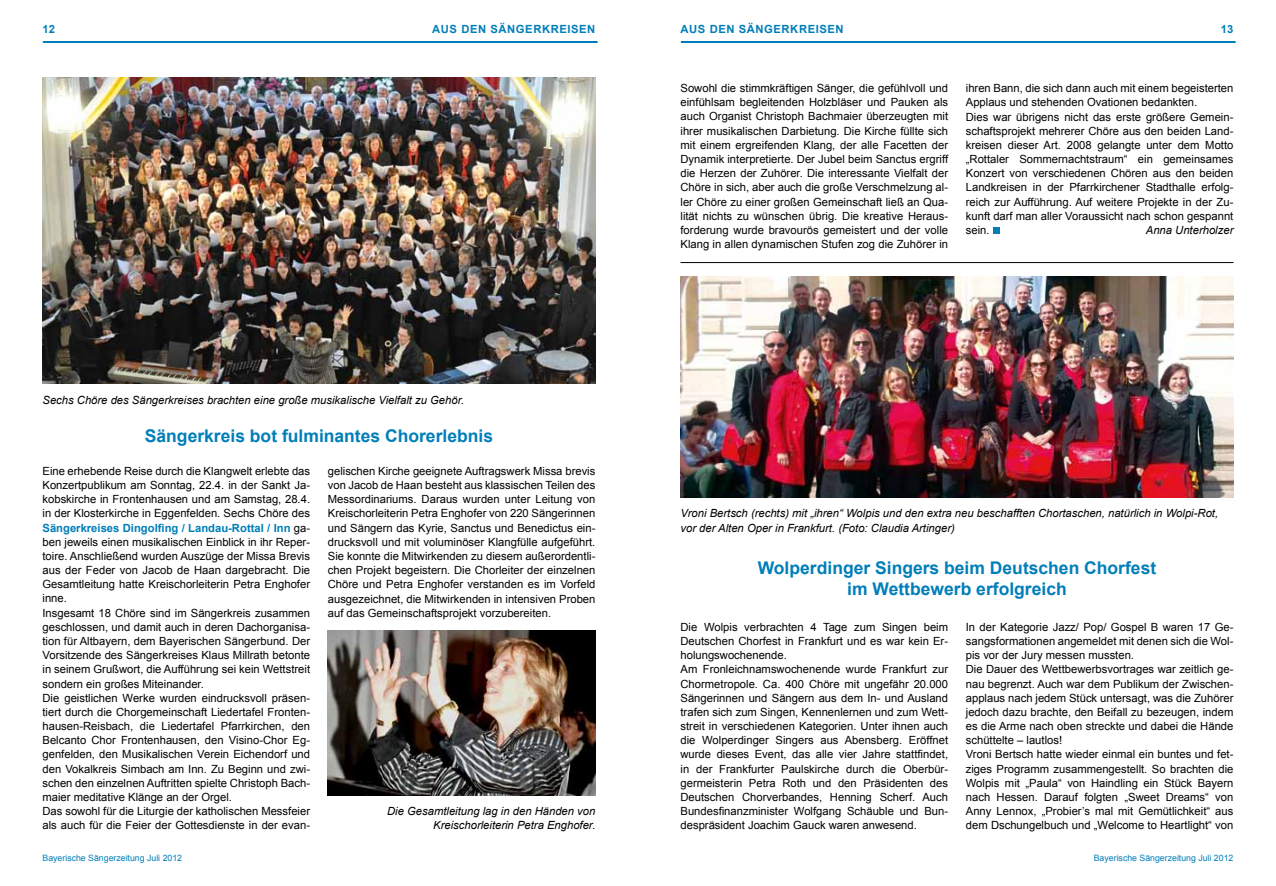
<style>
.page{position:relative;width:1276px;height:886px;background:#fff}
.page>*{position:absolute;margin:0;border:0;box-sizing:border-box;transform-origin:0 0}
.t1{font:700 17.5px/21.2px "Arial";color:#007eb9;text-align:center}
.t2{font:11.25px/14.1px "Arial";color:#000}
.t3{font:italic 11.25px/14.1px "Arial";color:#000;text-align:right}
.t4{font:700 11.25px "Arial";letter-spacing:.05em;color:#007eb9}
.t5{font:8.75px "Arial";color:#007eb9}
.s1{font-weight:700;color:#007eb9}
</style>
<div class="page">
<hr style="left:44px;top:41px;width:553px;height:2px;background:#007eb9">
<hr style="left:682px;top:41px;width:552px;height:2px;background:#007eb9">
<img style="left:43px;top:78px;width:552px;height:306px">
<div style="left:992px;top:227px;width:7px;height:7px;background:#007eb9"></div>
<img style="left:328px;top:631px;width:267px;height:164px">
<hr style="left:680px;top:262px;width:553px;height:1px;background:#000">
<img style="left:680px;top:276px;width:553px;height:222px">
<p class="t4" style="left:43px;top:22px;width:14px">12</p>
<p class="t4" style="left:432px;top:22px;width:165px">AUS DEN SÄNGERKREISEN</p>
<p class="t4" style="left:680px;top:22px;width:165px">AUS DEN SÄNGERKREISEN</p>
<p class="t4" style="left:1221px;top:22px;width:14px">13</p>
<p class="t3" style="left:43px;top:393px;width:423px">Sechs Chöre des Sängerkreises brachten eine große musikalische Vielfalt zu Gehör.</p>
<h1 class="t1" style="left:145px;top:426px;width:350px">Sängerkreis bot fulminantes Chorerlebnis</h1>
<p class="t2" style="left:43px;top:464px;width:269px">Eine erhebende Reise durch die Klangwelt erlebte das Konzertpublikum am Sonntag, 22.4. in der Sankt Ja&shy;kobskirche in Frontenhausen und am Samstag, 28.4. in der Klosterkirche in Eggenfelden. Sechs Chöre des <span class="s1">Sängerkreises Dingolfing / Landau-Rottal / Inn</span> ga&shy;ben jeweils einen musikalischen Einblick in ihr Reper&shy;toire. Anschließend wurden Auszüge der Missa Brevis aus der Feder von Jacob de Haan dargebracht. Die Gesamtleitung hatte Kreischorleiterin Petra Enghofer inne.<br>Insgesamt 18 Chöre sind im Sängerkreis zusammen geschlossen, und damit auch in deren Dachorganisa&shy;tion für Altbayern, dem Bayerischen Sängerbund. Der Vorsitzende des Sängerkreises Klaus Millrath betonte in seinem Grußwort, die Aufführung sei kein Wettstreit sondern ein großes Miteinander.<br>Die geistlichen Werke wurden eindrucksvoll präsen&shy;tiert durch die Chorgemeinschaft Liedertafel Fronten&shy;hausen-Reisbach, die Liedertafel Pfarrkirchen, den Belcanto Chor Frontenhausen, den Visino-Chor Eg&shy;genfelden, den Musikalischen Verein Eichendorf und den Vokalkreis Simbach am Inn. Zu Beginn und zwi&shy;schen den einzelnen Auftritten spielte Christoph Bach&shy;maier meditative Klänge an der Orgel.<br>Das sowohl für die Liturgie der katholischen Messfeier als auch für die Feier der Gottesdienste in der evan-</p>
<p class="t2" style="left:328px;top:464px;width:269px;text-align:justify">gelischen Kirche geeignete Auftragswerk Missa brevis von Jacob de Haan besteht aus klassischen Teilen des Messordinariums. Daraus wurden unter Leitung von Kreischorleiterin Petra Enghofer von 220 Sängerinnen und Sängern das Kyrie, Sanctus und Benedictus ein&shy;drucksvoll und mit voluminöser Klangfülle aufgeführt.<br>Sie konnte die Mitwirkenden zu diesem außerordentli&shy;chen Projekt begeistern. Die Chorleiter der einzelnen Chöre und Petra Enghofer verstanden es im Vorfeld ausgezeichnet, die Mitwirkenden in intensiven Proben auf das Gemeinschaftsprojekt vorzubereiten.</p>
<p class="t3" style="left:387px;top:804px;width:210px">Die Gesamtleitung lag in den Händen von<br>Kreischorleiterin Petra Enghofer.</p>
<p class="t2" style="left:680px;top:81px;width:269px;text-align:justify">Sowohl die stimmkräftigen Sänger, die gefühlvoll und einfühlsam begleitenden Holzbläser und Pauken als auch Organist Christoph Bachmaier überzeugten mit ihrer musikalischen Darbietung. Die Kirche füllte sich mit einem ergreifenden Klang, der alle Facetten der Dynamik interpretierte. Der Jubel beim Sanctus ergriff die Herzen der Zuhörer. Die interessante Vielfalt der Chöre in sich, aber auch die große Verschmelzung al&shy;ler Chöre zu einer großen Gemeinschaft ließ an Qua&shy;lität nichts zu wünschen übrig. Die kreative Heraus&shy;forderung wurde bravourös gemeistert und der volle Klang in allen dynamischen Stufen zog die Zuhörer in</p>
<p class="t2" style="left:966px;top:81px;width:269px">ihren Bann, die sich dann auch mit einem begeisterten Applaus und stehenden Ovationen bedankten.<br>Dies war übrigens nicht das erste größere Gemein&shy;schaftsprojekt mehrerer Chöre aus den beiden Land&shy;kreisen dieser Art. 2008 gelangte unter dem Motto „Rottaler Sommernachtstraum“ ein gemeinsames Konzert von verschiedenen Chören aus den beiden Landkreisen in der Pfarrkirchener Stadthalle erfolg&shy;reich zur Aufführung. Auf weitere Projekte in der Zu&shy;kunft darf man aller Voraussicht nach schon gespannt sein.</p>
<p class="t3" style="left:1146px;top:223px;width:89px">Anna Unterholzer</p>
<p class="t3" style="left:680px;top:506px;width:539px;text-align:left">Vroni Bertsch (rechts) mit „ihren“ Wolpis und den extra neu beschafften Chortaschen, natürlich in Wolpi-Rot, vor der Alten Oper in Frankfurt. (Foto: Claudia Artinger)</p>
<h1 class="t1" style="left:758px;top:557px;width:400px">Wolperdinger Singers beim Deutschen Chorfest im Wettbewerb erfolgreich</h1>
<p class="t2" style="left:680px;top:620px;width:269px">Die Wolpis verbrachten 4 Tage zum Singen beim Deutschen Chorfest in Frankfurt und es war kein Er&shy;holungswochenende.<br>Am Fronleichnamswochenende wurde Frankfurt zur Chormetropole. Ca. 400 Chöre mit ungefähr 20.000<br>Sängerinnen und Sängern aus dem In- und Ausland trafen sich zum Singen, Kennenlernen und zum Wett&shy;streit in verschiedenen Kategorien. Unter ihnen auch die Wolperdinger Singers aus Abensberg. Eröffnet wurde dieses Event, das alle vier Jahre stattfindet, in der Frankfurter Paulskirche durch die Oberbür&shy;germeisterin Petra Roth und den Präsidenten des Deutschen Chorverbandes, Henning Scherf. Auch Bundesfinanzminister Wolfgang Schäuble und Bun&shy;despräsident Joachim Gauck waren anwesend.</p>
<p class="t2" style="left:966px;top:620px;width:269px">In der Kategorie Jazz/ Pop/ Gospel B waren 17 Ge&shy;sangsformationen angemeldet mit denen sich die Wol&shy;pis vor der Jury messen mussten.<br>Die Dauer des Wettbewerbsvortrages war zeitlich ge&shy;nau begrenzt. Auch war dem Publikum der Zwischen&shy;applaus nach jedem Stück untersagt, was die Zuhörer jedoch dazu brachte, den Beifall zu bezeugen, indem es die Arme nach oben streckte und dabei die Hände schüttelte – lautlos!<br>Vroni Bertsch hatte wieder einmal ein buntes und fet&shy;ziges Programm zusammengestellt. So brachten die Wolpis mit „Paula“ von Haindling ein Stück Bayern nach Hessen. Darauf folgten „Sweet Dreams“ von Anny Lennox, „Probier’s mal mit Gemütlichkeit“ aus dem Dschungelbuch und „Welcome to Heartlight“ von</p>
<p class="t5" style="left:43px;top:852px;width:141px">Bayerische Sängerzeitung Juli 2012</p>
<p class="t5" style="left:1093px;top:852px;width:141px">Bayerische Sängerzeitung Juli 2012</p>
</div>
